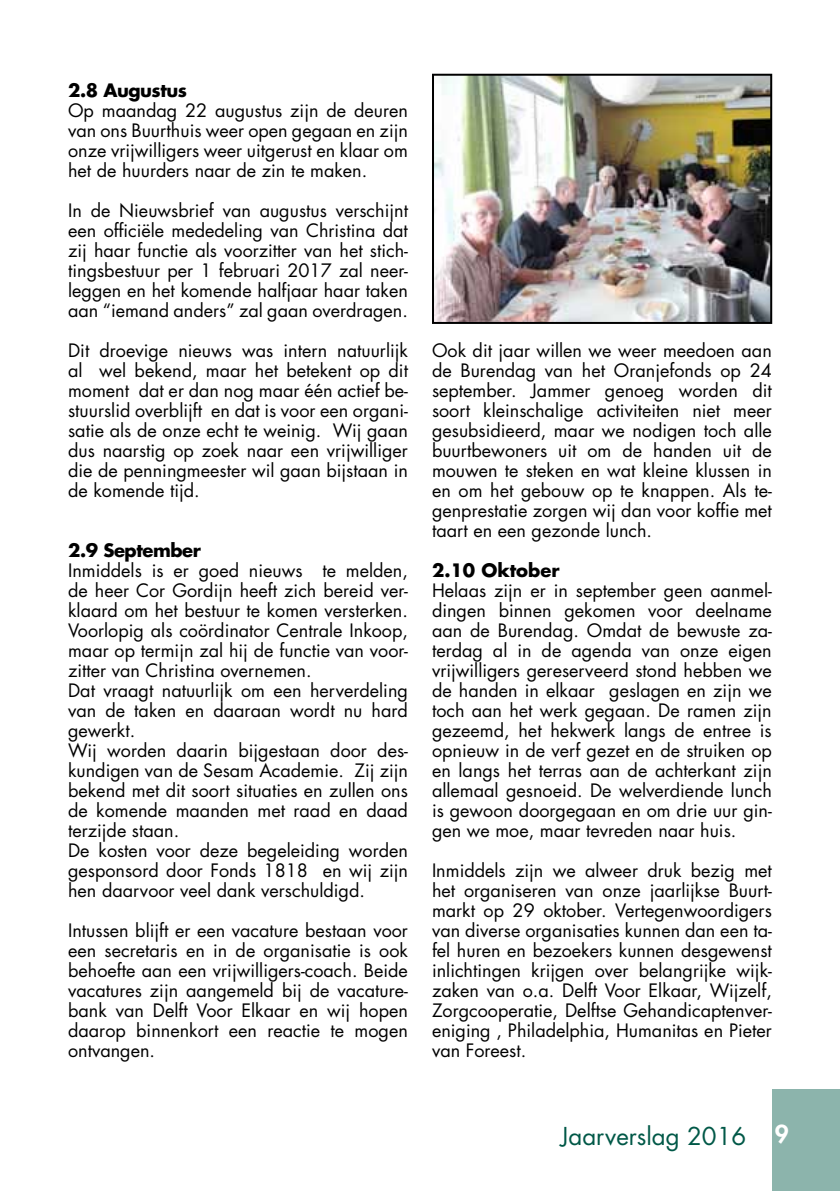
<style>
.page{position:relative;width:840px;height:1191px;background:#fff}
.page>*{position:absolute;margin:0;border:0;box-sizing:border-box;transform-origin:0 0}
.t1{font:24px "Futura";color:#005847}
.t2{font:18px/20px "Futura";color:#000;text-align:justify}
.t3{font:700 18px "Futura";letter-spacing:-.025em;color:#000}
.t4{font:700 18px "Futura";color:#000}
.s1{font-weight:800;color:#fff}
</style>
<div class="page">
<div style="left:771px;top:1089px;width:68px;height:102px;background:#8cb4ac"></div>
<img style="left:435px;top:77px;width:333px;height:244px">
<div style="left:432px;top:74px;width:339px;height:250px;border:2px solid #000"></div>
<p class="t3" style="left:68px;top:77px;width:120px">2.8 Augustus</p>
<p class="t2" style="left:68px;top:100px;width:341px">Op maandag 22 augustus zijn de deuren van ons Buurthuis weer open gegaan en zijn onze vrijwilligers weer uitgerust en klaar om het de huurders naar de zin te maken.</p>
<p class="t2" style="left:68px;top:200px;width:341px">In de Nieuwsbrief van augustus verschijnt een officiële mededeling van Christina dat zij haar functie als voorzitter van het stich&shy;tingsbestuur per 1 februari 2017 zal neer&shy;leggen en het komende halfjaar haar taken aan “iemand anders” zal gaan overdragen.</p>
<p class="t2" style="left:68px;top:340px;width:341px">Dit droevige nieuws was intern natuurlijk al wel bekend, maar het betekent op dit moment dat er dan nog maar één actief be&shy;stuurslid overblijft en dat is voor een organi&shy;satie als de onze echt te weinig. Wij gaan dus naarstig op zoek naar een vrijwilliger die de penningmeester wil gaan bijstaan in de komende tijd.</p>
<p class="t3" style="left:68px;top:537px;width:134px">2.9 September</p>
<p class="t2" style="left:68px;top:560px;width:341px;text-align:left">Inmiddels is er goed nieuws te melden, de heer Cor Gordijn heeft zich bereid ver&shy;klaard om het bestuur te komen versterken.<br>Voorlopig als coördinator Centrale Inkoop, maar op termijn zal hij de functie van voor&shy;zitter van Christina overnemen.<br>Dat vraagt natuurlijk om een herverdeling van de taken en daaraan wordt nu hard gewerkt.<br>Wij worden daarin bijgestaan door des&shy;kundigen van de Sesam Academie. Zij zijn bekend met dit soort situaties en zullen ons de komende maanden met raad en daad terzijde staan.<br>De kosten voor deze begeleiding worden gesponsord door Fonds 1818 en wij zijn hen daarvoor veel dank verschuldigd.</p>
<p class="t2" style="left:68px;top:920px;width:341px">Intussen blijft er een vacature bestaan voor een secretaris en in de organisatie is ook behoefte aan een vrijwilligers-coach. Beide vacatures zijn aangemeld bij de vacature&shy;bank van Delft Voor Elkaar en wij hopen daarop binnenkort een reactie te mogen ontvangen.</p>
<p class="t2" style="left:432px;top:340px;width:341px">Ook dit jaar willen we weer meedoen aan de Burendag van het Oranjefonds op 24 september. Jammer genoeg worden dit soort kleinschalige activiteiten niet meer gesubsidieerd, maar we nodigen toch alle buurtbewoners uit om de handen uit de mouwen te steken en wat kleine klussen in en om het gebouw op te knappen. Als te&shy;genprestatie zorgen wij dan voor koffie met taart en een gezonde lunch.</p>
<p class="t4" style="left:432px;top:557px;width:129px">2.10 Oktober</p>
<p class="t2" style="left:432px;top:580px;width:341px">Helaas zijn er in september geen aanmel&shy;dingen binnen gekomen voor deelname aan de Burendag. Omdat de bewuste za&shy;terdag al in de agenda van onze eigen vrijwilligers gereserveerd stond hebben we de handen in elkaar geslagen en zijn we toch aan het werk gegaan. De ramen zijn gezeemd, het hekwerk langs de entree is opnieuw in de verf gezet en de struiken op en langs het terras aan de achterkant zijn allemaal gesnoeid. De welverdiende lunch is gewoon doorgegaan en om drie uur gin&shy;gen we moe, maar tevreden naar huis.</p>
<p class="t2" style="left:432px;top:860px;width:341px">Inmiddels zijn we alweer druk bezig met het organiseren van onze jaarlijkse Buurt&shy;markt op 29 oktober. Vertegenwoordigers van diverse organisaties kunnen dan een ta&shy;fel huren en bezoekers kunnen desgewenst inlichtingen krijgen over belangrijke wijk&shy;zaken van o.a. Delft Voor Elkaar, Wijzelf, Zorgcooperatie, Delftse Gehandicaptenver&shy;eniging , Philadelphia, Humanitas en Pieter van Foreest.</p>
<h1 class="t1" style="left:560px;top:1119px;width:229px">Jaarverslag 2016 <span class="s1">9</span></h1>
</div>
